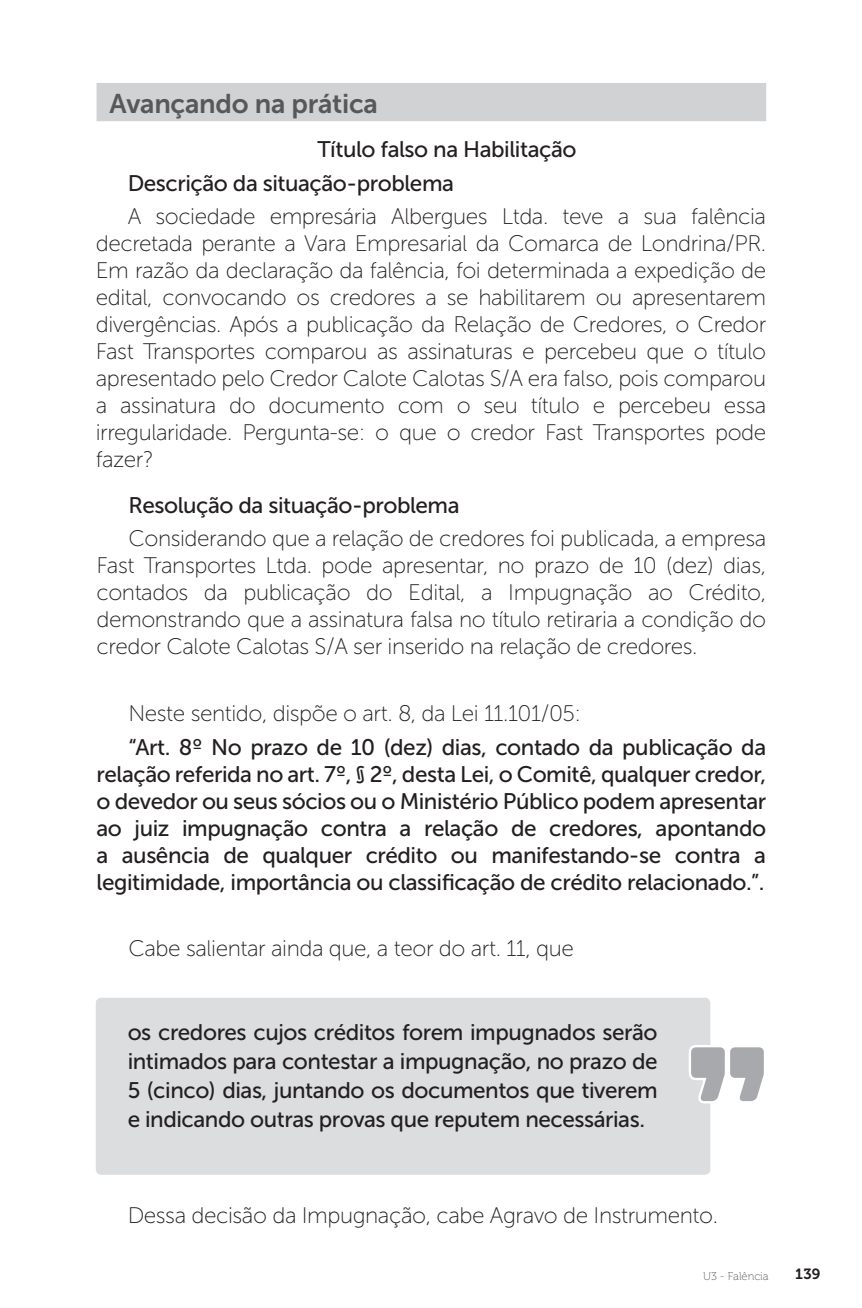
<style>
.page{position:relative;width:862px;height:1308px;background:#fff}
.page>*{position:absolute;margin:0;border:0;box-sizing:border-box;transform-origin:0 0}
.t1{font:27px "Museo Sans 700";letter-spacing:-.01em;color:#57585a}
.t2{font:22.5px/27px "Museo Sans 100";letter-spacing:-.02em;color:#231f20;text-align:justify}
.t3{font:22.5px/27px "Museo Sans 500";letter-spacing:-.02em;color:#231f20;text-align:justify}
.t4{font:14.85px "Museo 700";color:#231f20}
.t5{font:11.25px "Museo 100";color:#57585a}
</style>
<div class="page">
<div style="left:96px;top:83px;width:669px;height:38px;background:#d1d2d4"></div>
<div style="left:96px;top:997px;width:614px;height:177px;background:#dcdddf;border-radius:5px"></div>
<svg style="left:689px;top:1043px;width:75px;height:69px"></svg>
<p class="t1" style="left:109px;top:88px;width:270px">Avançando na prática</p>
<p class="t3" style="left:128px;top:133px;width:450px;line-height:33.3px;text-indent:189px">Título falso na Habilitação<br>Descrição da situação-problema</p>
<p class="t2" style="left:96px;top:203px;width:671px;text-indent:32px">A sociedade empresária Albergues Ltda. teve a sua falência decretada perante a Vara Empresarial da Comarca de Londrina/PR.<br>Em razão da declaração da falência, foi determinada a expedição de edital, convocando os credores a se habilitarem ou apresentarem divergências. Após a publicação da Relação de Credores, o Credor Fast Transportes comparou as assinaturas e percebeu que o título apresentado pelo Credor Calote Calotas S/A era falso, pois comparou a assinatura do documento com o seu título e percebeu essa irregularidade. Pergunta-se: o que o credor Fast Transportes pode fazer?</p>
<p class="t3" style="left:128px;top:492px;width:332px">Resolução da situação-problema</p>
<p class="t2" style="left:96px;top:525px;width:670px;text-indent:32px">Considerando que a relação de credores foi publicada, a empresa Fast Transportes Ltda. pode apresentar, no prazo de 10 (dez) dias, contados da publicação do Edital, a Impugnação ao Crédito, demonstrando que a assinatura falsa no título retiraria a condição do credor Calote Calotas S/A ser inserido na relação de credores.</p>
<p class="t2" style="left:128px;top:700px;width:454px">Neste sentido, dispõe o art. 8, da Lei 11.101/05:</p>
<p class="t3" style="left:96px;top:733px;width:671px;text-indent:32px">“Art. 8º No prazo de 10 (dez) dias, contado da publicação da relação referida no art. 7º, § 2º, desta Lei, o Comitê, qualquer credor, o devedor ou seus sócios ou o Ministério Público podem apresentar ao juiz impugnação contra a relação de credores, apontando a ausência de qualquer crédito ou manifestando-se contra a legitimidade, importância ou classificação de crédito relacionado.”.</p>
<p class="t2" style="left:128px;top:935px;width:446px">Cabe salientar ainda que, a teor do art. 11, que</p>
<p class="t3" style="left:128px;top:1017px;width:531px;line-height:29.2px">os credores cujos créditos forem impugnados serão intimados para contestar a impugnação, no prazo de 5 (cinco) dias, juntando os documentos que tiverem e indicando outras provas que reputem necessárias.</p>
<p class="t2" style="left:128px;top:1201px;width:591px">Dessa decisão da Impugnação, cabe Agravo de Instrumento.</p>
<p class="t5" style="left:702px;top:1269px;width:67px">U3 - Falência</p>
<p class="t4" style="left:794px;top:1265px;width:27px">139</p>
</div>
